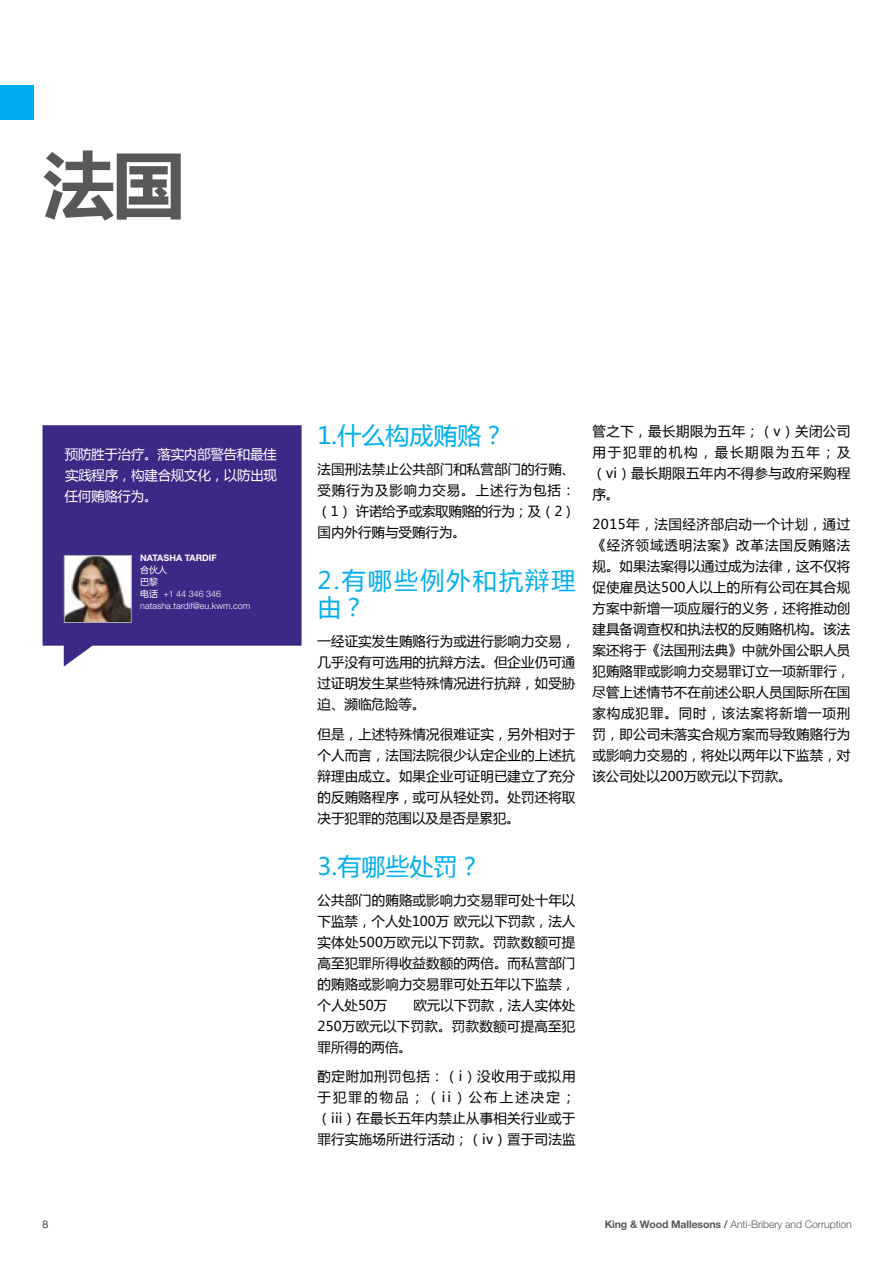
<style>
.page{position:relative;width:893px;height:1263px;background:#fff}
.page>*{position:absolute;margin:0;border:0;box-sizing:border-box;transform-origin:0 0}
.t1{font:700 72px "Microsoft Ya Hei";color:#58585b}
.t2{font:24px "Microsoft Ya Hei";color:#00aeef}
.t3{font:24px/27px "Microsoft Ya Hei";letter-spacing:.09em;color:#00aeef}
.t4{font:13.5px/21px "Microsoft Ya Hei";letter-spacing:.005em;color:#000;text-align:justify}
.t5{font:13.5px/21px "Microsoft Ya Hei";letter-spacing:-.02em;color:#fff;text-align:justify}
.t6{font:300 10.5px "Helvetica Neue LT Std";letter-spacing:-.01em;color:#58585b}
.t7{font:300 10.5px "Helvetica Neue LT Std";color:#000}
.t8{font:300 9px/12px "Helvetica Neue LT Std";color:#fff}
.t9{font:700 9px "Helvetica Neue LT Std";color:#fff}
.t10{font:9px/12px "Microsoft Ya Hei";color:#fff}
.s1{font-family:"Microsoft Ya Hei";font-weight:400}
.s2{font-weight:700}
</style>
<div class="page">
<div style="left:0;top:85px;width:34px;height:34px;background:#00aeef"></div>
<svg style="left:43px;top:425px;width:259px;height:241px;background:#4d3a8f"></svg>
<img style="left:66px;top:557px;width:64px;height:64px">
<div style="left:64px;top:555px;width:68px;height:68px;border:1px solid #a7a9ac"></div>
<h1 class="t1" style="left:43px;top:134px;width:144px">法国</h1>
<p class="t5" style="left:65px;top:443px;width:214px">预防胜于治疗。落实内部警告和最佳实践程序，构建合规文化，以防出现任何贿赂行为。</p>
<p class="t9" style="left:140px;top:553px;width:78px">natasha tard if</p>
<p class="t10" style="left:140px;top:564px;width:28px">合伙人巴黎</p>
<p class="t8" style="left:140px;top:588px;width:111px"><span class="s1">电话</span> +1 44 346 346 natasha.tardif@eu.kwm.com</p>
<h2 class="t2" style="left:317px;top:420px;width:189px">1.什么构成贿赂？</h2>
<p class="t4" style="left:317px;top:458px;width:259px">法国刑法禁止公共部门和私营部门的行贿、受贿行为及影响力交易。上述行为包括：（1） 许诺给予或索取贿赂的行为；及（2）国内外行贿与受贿行为。</p>
<h2 class="t3" style="left:317px;top:567px;width:259px">2.有哪些例外和抗辩理由？</h2>
<p class="t4" style="left:317px;top:630px;width:259px">一经证实发生贿赂行为或进行影响力交易，几乎没有可选用的抗辩方法。但企业仍可通过证明发生某些特殊情况进行抗辩，如受胁迫、濒临危险等。</p>
<p class="t4" style="left:317px;top:723px;width:259px">但是，上述特殊情况很难证实，另外相对于个人而言，法国法院很少认定企业的上述抗辩理由成立。如果企业可证明已建立了充分的反贿赂程序，或可从轻处罚。处罚还将取决于犯罪的范围以及是否是累犯。</p>
<h2 class="t2" style="left:317px;top:850px;width:165px">3.有哪些处罚？</h2>
<p class="t4" style="left:317px;top:889px;width:259px">公共部门的贿赂或影响力交易罪可处十年以下监禁，个人处100万 欧元以下罚款，法人实体处500万欧元以下罚款。罚款数额可提高至犯罪所得收益数额的两倍。而私营部门的贿赂或影响力交易罪可处五年以下监禁，个人处50万</p>
<p class="t4" style="left:317px;top:994px;width:259px;text-indent:96px">欧元以下罚款，法人实体处250万欧元以下罚款。罚款数额可提高至犯罪所得的两倍。</p>
<p class="t4" style="left:317px;top:1065px;width:260px">酌定附加刑罚包括：（i）没收用于或拟用于犯罪的物品；（ii）公布上述决定；（iii）在最长五年内禁止从事相关行业或于罪行实施场所进行活动；（iv）置于司法监</p>
<p class="t4" style="left:592px;top:420px;width:260px">管之下，最长期限为五年；（v）关闭公司用于犯罪的机构，最长期限为五年；及（vi）最长期限五年内不得参与政府采购程序。</p>
<p class="t4" style="left:592px;top:513px;width:259px">2015年，法国经济部启动一个计划，通过《经济领域透明法案》改革法国反贿赂法规。如果法案得以通过成为法律，这不仅将促使雇员达500人以上的所有公司在其合规方案中新增一项应履行的义务，还将推动创建具备调查权和执法权的反贿赂机构。该法案还将于《法国刑法典》中就外国公职人员犯贿赂罪或影响力交易罪订立一项新罪行，尽管上述情节不在前述公职人员国际所在国家构成犯罪。同时，该法案将新增一项刑罚，即公司未落实合规方案而导致贿赂行为或影响力交易的，将处以两年以下监禁，对该公司处以200万欧元以下罚款。</p>
<p class="t7" style="left:43px;top:1218px;width:7px">8</p>
<p class="t6" style="left:605px;top:1218px;width:249px"><span class="s2">King &amp; Wood Mallesons /</span> Anti-Bribery and Corruption</p>
</div>
